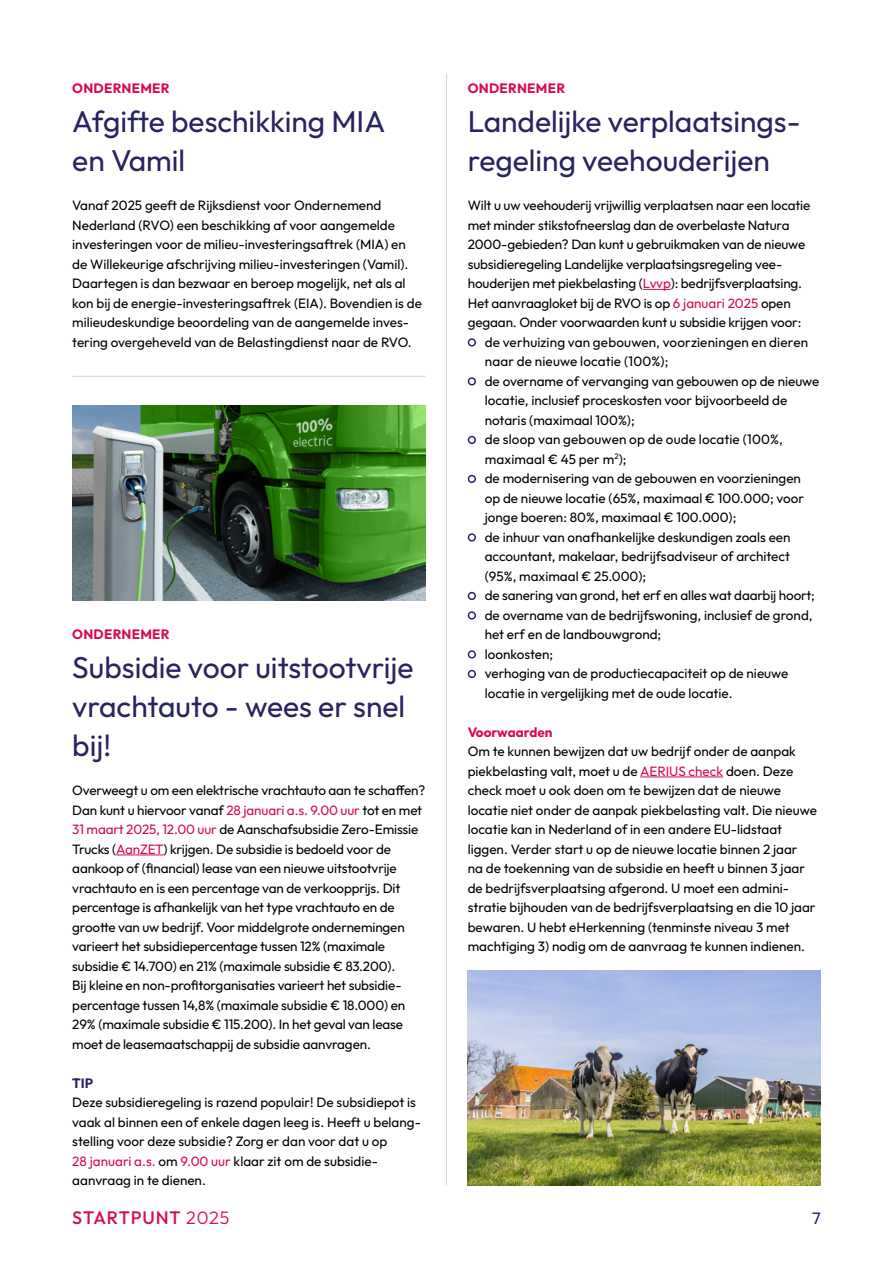
<style>
.page{position:relative;width:893px;height:1263px;background:#fff}
.page>*{position:absolute;margin:0;border:0;box-sizing:border-box;transform-origin:0 0}
.t1{font:30px/39px "Outfit";color:#282361}
.t2{font:500 18px "Outfit";letter-spacing:.04em;color:#d60b52}
.t3{font:16.5px "Outfit";color:#282361}
.t4{font:13.5px/19.5px "Outfit";color:#000}
.t5{font:700 13.5px "Outfit";letter-spacing:.015em;color:#d60b52}
.t6{font:700 13.5px "Outfit";color:#282361}
.s1{color:#d60b52}
.s2{font-weight:300}
</style>
<div class="page">
<hr style="left:116px;top:855px;width:48px;height:1px;background:#d60b52">
<img style="left:72px;top:405px;width:353px;height:195px">
<img style="left:468px;top:971px;width:353px;height:214px">
<svg style="left:643px;top:289px;width:28px;height:1px"></svg>
<hr style="left:640px;top:777px;width:83px;height:1px;background:#d60b52">
<svg style="left:468px;top:338px;width:8px;height:9px"></svg>
<svg style="left:468px;top:377px;width:8px;height:9px"></svg>
<svg style="left:468px;top:436px;width:8px;height:8px"></svg>
<svg style="left:468px;top:475px;width:8px;height:8px"></svg>
<svg style="left:468px;top:533px;width:8px;height:9px"></svg>
<svg style="left:468px;top:592px;width:8px;height:8px"></svg>
<svg style="left:468px;top:611px;width:8px;height:9px"></svg>
<svg style="left:468px;top:650px;width:8px;height:9px"></svg>
<svg style="left:468px;top:670px;width:8px;height:8px"></svg>
<hr style="left:446px;top:74px;width:1px;height:1111px;background:#d4d3df">
<hr style="left:72px;top:376px;width:353px;height:1px;background:#d4d3df">
<p class="t5" style="left:72px;top:79px;width:99px">ONDERNEMER</p>
<h1 class="t1" style="left:72px;top:103px;width:314px">Afgifte beschikking MIA en Vamil</h1>
<p class="t4" style="left:72px;top:196px;width:351px">Vanaf 2025 geeft de Rijksdienst voor Ondernemend Nederland (RVO) een beschikking af voor aangemelde investeringen voor de milieu-investeringsaftrek (MIA) en de Willekeurige afschrijving milieu-investeringen (Vamil).<br>Daartegen is dan bezwaar en beroep mogelijk, net als al kon bij de energie-investeringsaftrek (EIA). Bovendien is de milieudeskundige beoordeling van de aangemelde inves&shy;tering overgeheveld van de Belastingdienst naar de RVO.</p>
<p class="t5" style="left:72px;top:625px;width:99px">ONDERNEMER</p>
<h1 class="t1" style="left:72px;top:649px;width:343px">Subsidie voor uitstootvrije vrachtauto - wees er snel bij!</h1>
<p class="t4" style="left:72px;top:781px;width:354px">Overweegt u om een elektrische vrachtauto aan te schaffen?<br>Dan kunt u hiervoor vanaf <span class="s1">28 januari a.s. 9.00 uur</span> tot en met <span class="s1">31 maart 2025, 12.00 uur</span> de Aanschafsubsidie Zero-Emissie Trucks (<span class="s1">AanZET</span>) krijgen. De subsidie is bedoeld voor de aankoop of (financial) lease van een nieuwe uitstootvrije vrachtauto en is een percentage van de verkoopprijs. Dit percentage is afhankelijk van het type vrachtauto en de grootte van uw bedrijf. Voor middelgrote ondernemingen varieert het subsidiepercentage tussen 12% (maximale subsidie € 14.700) en 21% (maximale subsidie € 83.200).<br>Bij kleine en non-profitorganisaties varieert het subsidie&shy;percentage tussen 14,8% (maximale subsidie € 18.000) en 29% (maximale subsidie € 115.200). In het geval van lease moet de leasemaatschappij de subsidie aanvragen.</p>
<p class="t6" style="left:72px;top:1074px;width:23px">TIP</p>
<p class="t4" style="left:72px;top:1093px;width:350px">Deze subsidieregeling is razend populair! De subsidiepot is vaak al binnen een of enkele dagen leeg is. Heeft u belang&shy;stelling voor deze subsidie? Zorg er dan voor dat u op<br><span class="s1">28 januari a.s.</span> om <span class="s1">9.00 uur</span> klaar zit om de subsidie&shy;aanvraag in te dienen.</p>
<p class="t5" style="left:468px;top:79px;width:99px">ONDERNEMER</p>
<h1 class="t1" style="left:468px;top:103px;width:330px">Landelijke verplaatsings&shy;regeling veehouderijen</h1>
<p class="t4" style="left:468px;top:196px;width:344px">Wilt u uw veehouderij vrijwillig verplaatsen naar een locatie</p>
<p class="t4" style="left:468px;top:215px;width:323px">met minder stikstofneerslag dan de overbelaste Natura</p>
<p class="t4" style="left:468px;top:235px;width:339px">2000-gebieden? Dan kunt u gebruikmaken van de nieuwe</p>
<p class="t4" style="left:468px;top:254px;width:312px">subsidieregeling Landelijke verplaatsingsregeling vee---</p>
<p class="t4" style="left:468px;top:274px;width:336px">houderijen met piekbelasting (<span class="s1">Lvvp</span>): bedrijfsverplaatsing.</p>
<p class="t4" style="left:468px;top:293px;width:325px">Het aanvraagloket bij de RVO is op <span class="s1">6 januari 2025</span> open</p>
<p class="t4" style="left:468px;top:313px;width:335px">gegaan. Onder voorwaarden kunt u subsidie krijgen voor:</p>
<p class="t4" style="left:485px;top:332px;width:325px">de verhuizing van gebouwen, voorzieningen en dieren</p>
<p class="t4" style="left:485px;top:352px;width:185px">naar de nieuwe locatie (100%);</p>
<p class="t4" style="left:485px;top:371px;width:336px">de overname of vervanging van gebouwen op de nieuwe</p>
<p class="t4" style="left:485px;top:391px;width:304px">locatie, inclusief proceskosten voor bijvoorbeeld de</p>
<p class="t4" style="left:485px;top:410px;width:151px">notaris (maximaal 100%);</p>
<p class="t4" style="left:485px;top:430px;width:300px">de sloop van gebouwen op de oude locatie (100%,</p>
<p class="t4" style="left:485px;top:449px;width:143px">maximaal € 45 per m<sup>2</sup>);</p>
<p class="t4" style="left:485px;top:469px;width:318px">de modernisering van de gebouwen en voorzieningen</p>
<p class="t4" style="left:485px;top:488px;width:321px">op de nieuwe locatie (65%, maximaal € 100.000; voor</p>
<p class="t4" style="left:485px;top:508px;width:253px">jonge boeren: 80%, maximaal € 100.000);</p>
<p class="t4" style="left:485px;top:527px;width:307px">de inhuur van onafhankelijke deskundigen zoals een</p>
<p class="t4" style="left:485px;top:547px;width:307px">accountant, makelaar, bedrijfsadviseur of architect</p>
<p class="t4" style="left:485px;top:566px;width:163px">(95%, maximaal € 25.000);</p>
<p class="t4" style="left:485px;top:586px;width:332px">de sanering van grond, het erf en alles wat daarbij hoort;</p>
<p class="t4" style="left:485px;top:605px;width:329px">de overname van de bedrijfswoning, inclusief de grond,</p>
<p class="t4" style="left:485px;top:625px;width:178px">het erf en de landbouwgrond;</p>
<p class="t4" style="left:485px;top:644px;width:70px">loonkosten;</p>
<p class="t4" style="left:485px;top:664px;width:305px">verhoging van de productiecapaciteit op de nieuwe</p>
<p class="t4" style="left:485px;top:683px;width:249px">locatie in vergelijking met de oude locatie.</p>
<p class="t5" style="left:468px;top:723px;width:86px">Voorwaarden</p>
<p class="t4" style="left:468px;top:742px;width:351px">Om te kunnen bewijzen dat uw bedrijf onder de aanpak piekbelasting valt, moet u de <span class="s1">AERIUS check</span> doen. Deze check moet u ook doen om te bewijzen dat de nieuwe locatie niet onder de aanpak piekbelasting valt. Die nieuwe locatie kan in Nederland of in een andere EU-lidstaat liggen. Verder start u op de nieuwe locatie binnen 2 jaar<br>na de toekenning van de subsidie en heeft u binnen 3 jaar de bedrijfsverplaatsing afgerond. U moet een admini&shy;stratie bijhouden van de bedrijfsverplaatsing en die 10 jaar bewaren. U hebt eHerkenning (tenminste niveau 3 met machtiging 3) nodig om de aanvraag te kunnen indienen.</p>
<h2 class="t2" style="left:72px;top:1206px;width:159px">STARTPUNT <span class="s2">2025</span></h2>
<p class="t3" style="left:812px;top:1208px;width:10px">7</p>
</div>
